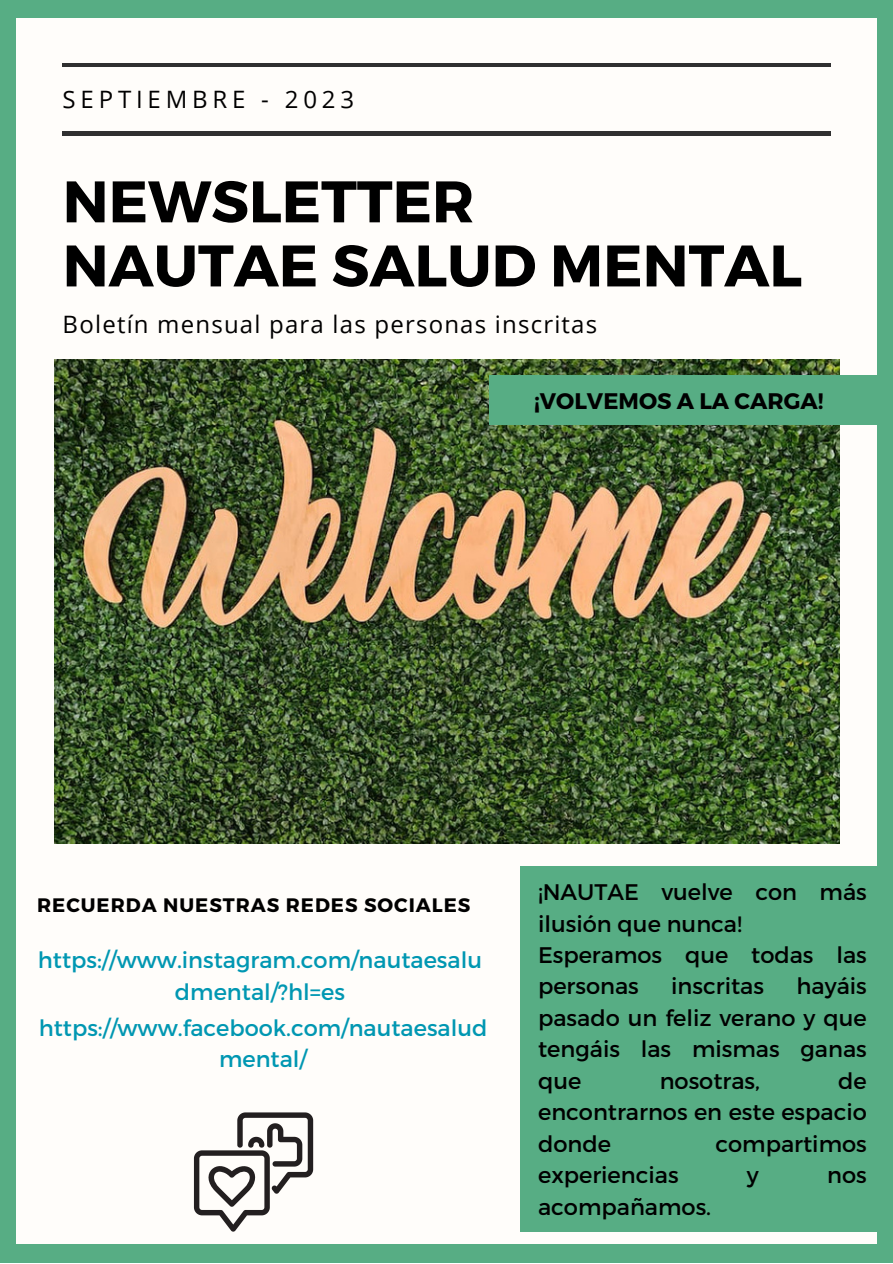
<style>
.page{position:relative;width:893px;height:1264px;background:#fff}
.page>*{position:absolute;margin:0;border:0;box-sizing:border-box;transform-origin:0 0}
.t1{font:700 58.5px "Montserrat";color:#000}
.t2{font:24px "Open Sans";letter-spacing:.05em;color:#000}
.t3{font:24px "Open Sans";letter-spacing:.2em;color:#000}
.t4{font:22.5px/31.5px "Montserrat";color:#000}
.t5{font:22.5px/31.5px "Montserrat";color:#0097b2;text-align:center}
.t6{font:700 22.5px "Montserrat";color:#000}
.t7{font:700 19.5px "Montserrat";letter-spacing:.05em;color:#000}
</style>
<div class="page">
<div style="left:0;top:0;width:892px;height:1262px;background:#57ad84"></div>
<div style="left:17px;top:18px;width:859px;height:1226px;background:#fffdfa"></div>
<hr style="left:63px;top:132px;width:767px;height:3px;background:#303030">
<hr style="left:63px;top:63px;width:767px;height:4px;background:#303030">
<div style="left:519px;top:866px;width:373px;height:365px;background:#57ad84"></div>
<svg style="left:194px;top:1112px;width:119px;height:119px"></svg>
<img style="left:55px;top:359px;width:784px;height:484px">
<div style="left:489px;top:375px;width:403px;height:49px;background:#57ad84"></div>
<p class="t3" style="left:63px;top:83px;width:293px">SEPTIEMBRE - 2023</p>
<p class="t1" style="left:63px;top:163px;width:413px">NEWSLETTER</p>
<p class="t1" style="left:63px;top:227px;width:740px">NAUTAE SALUD MENTAL</p>
<p class="t2" style="left:63px;top:307px;width:536px">Boletín mensual para las personas inscritas</p>
<p class="t6" style="left:534px;top:386px;width:291px">¡VOLVEMOS A LA CARGA!</p>
<p class="t7" style="left:37px;top:892px;width:434px">RECUERDA NUESTRAS REDES SOCIALES</p>
<p class="t5" style="left:38px;top:943px;width:445px">https://www.instagram.com/nautaesalu dmental/?hl=es</p>
<p class="t5" style="left:39px;top:1012px;width:450px;line-height:30.3px">https://www.facebook.com/nautaesalud mental/</p>
<p class="t4" style="left:538px;top:875px;width:330px">¡NAUTAE vuelve con más ilusión que nunca!</p>
<p class="t4" style="left:538px;top:938px;width:330px">Esperamos que todas las personas</p>
<p class="t4" style="left:538px;top:969px;width:330px;text-align:justify;text-indent:258px">hayáis pasado un feliz verano y que tengáis las mismas ganas que</p>
<p class="t4" style="left:671px;top:969px;width:94px">inscritas</p>
<p class="t4" style="left:538px;top:1064px;width:330px;text-align:justify;text-indent:300px">de encontrarnos en este espacio donde</p>
<p class="t4" style="left:659px;top:1064px;width:102px">nosotras,</p>
<p class="t4" style="left:715px;top:1126px;width:153px">compartimos</p>
<p class="t4" style="left:538px;top:1158px;width:142px">experiencias</p>
<p class="t4" style="left:747px;top:1158px;width:13px">y</p>
<p class="t4" style="left:827px;top:1158px;width:41px">nos</p>
<p class="t4" style="left:538px;top:1189px;width:174px">acompañamos.</p>
</div>
